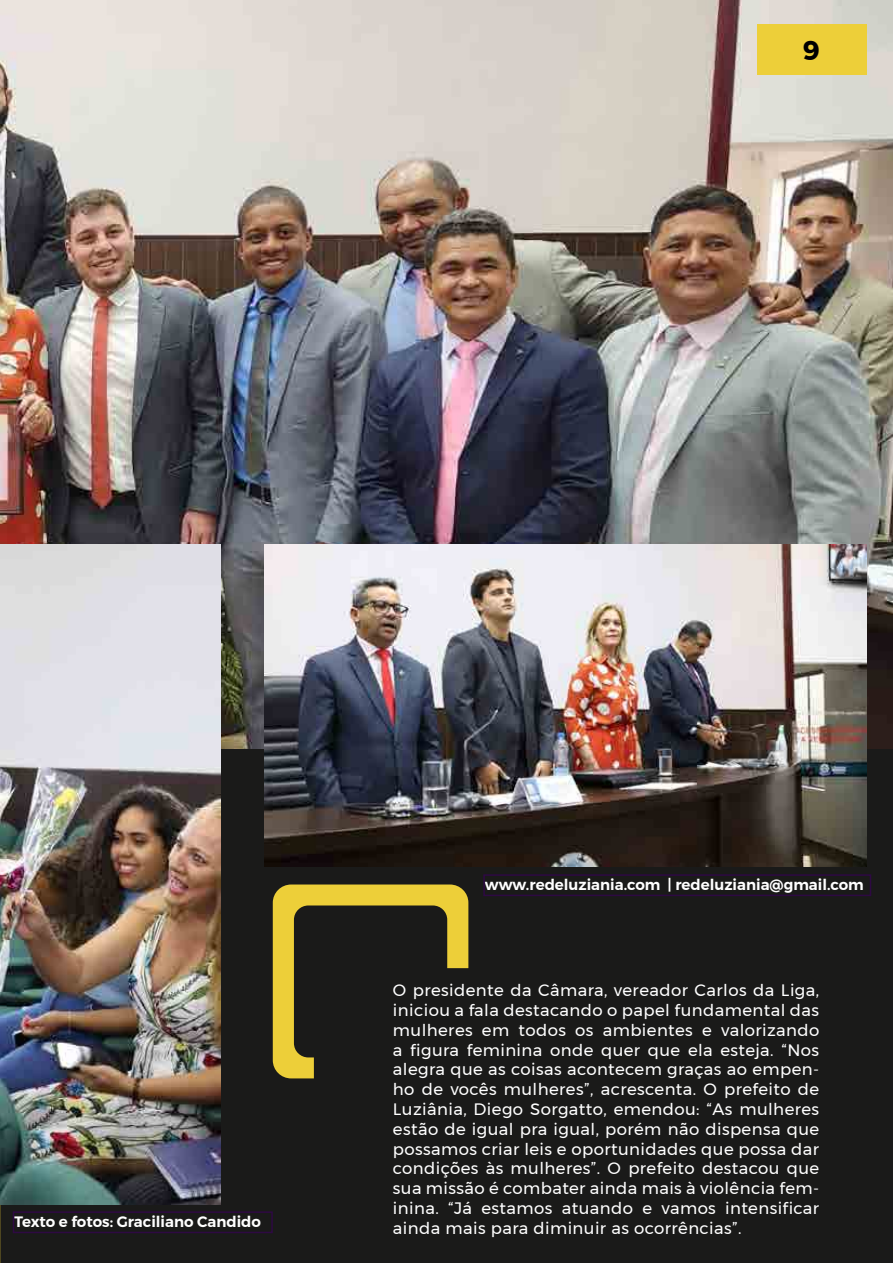
<style>
.page{position:relative;width:893px;height:1263px;background:#fff}
.page>*{position:absolute;margin:0;border:0;box-sizing:border-box;transform-origin:0 0}
.t1{font:700 27px "Montserrat";color:#000}
.t2{font:16.5px/19.8px "Montserrat";letter-spacing:.025em;color:#fff;text-align:justify}
.t3{font:600 15px "Montserrat";color:#fff}
</style>
<div class="page">
<div style="left:0;top:748px;width:893px;height:515px;background:#1a1a19"></div>
<img style="left:0;top:0;width:893px;height:748px">
<img style="left:0;top:544px;width:220px;height:660px">
<img style="left:265px;top:544px;width:602px;height:323px">
<svg style="left:273px;top:884px;width:195px;height:194px"></svg>
<div style="left:483px;top:874px;width:388px;height:22px;border:2px solid #2e0943"></div>
<div style="left:13px;top:1211px;width:260px;height:22px;border:2px solid #2e0943"></div>
<div style="left:757px;top:25px;width:110px;height:50px;background:#edcf39"></div>
<h1 class="t1" style="left:803px;top:29px;width:18px">9</h1>
<p class="t3" style="left:14px;top:1210px;width:248px">Texto e fotos: Graciliano Candido</p>
<p class="t3" style="left:485px;top:873px;width:381px">www.redeluziania.com | redeluziania@gmail.com</p>
<p class="t2" style="left:393px;top:980px;width:428px">O presidente da Câmara, vereador Carlos da Liga, iniciou a fala destacando o papel fundamental das mulheres em todos os ambientes e valorizando a figura feminina onde quer que ela esteja. “Nos alegra que as coisas acontecem graças ao empen&shy;ho de vocês mulheres”, acrescenta. O prefeito de Luziânia, Diego Sorgatto, emendou: “As mulheres estão de igual pra igual, porém não dispensa que possamos criar leis e oportunidades que possa dar condições às mulheres”. O prefeito destacou que sua missão é combater ainda mais à violência fem&shy;inina. “Já estamos atuando e vamos intensificar ainda mais para diminuir as ocorrências”.</p>
</div>
